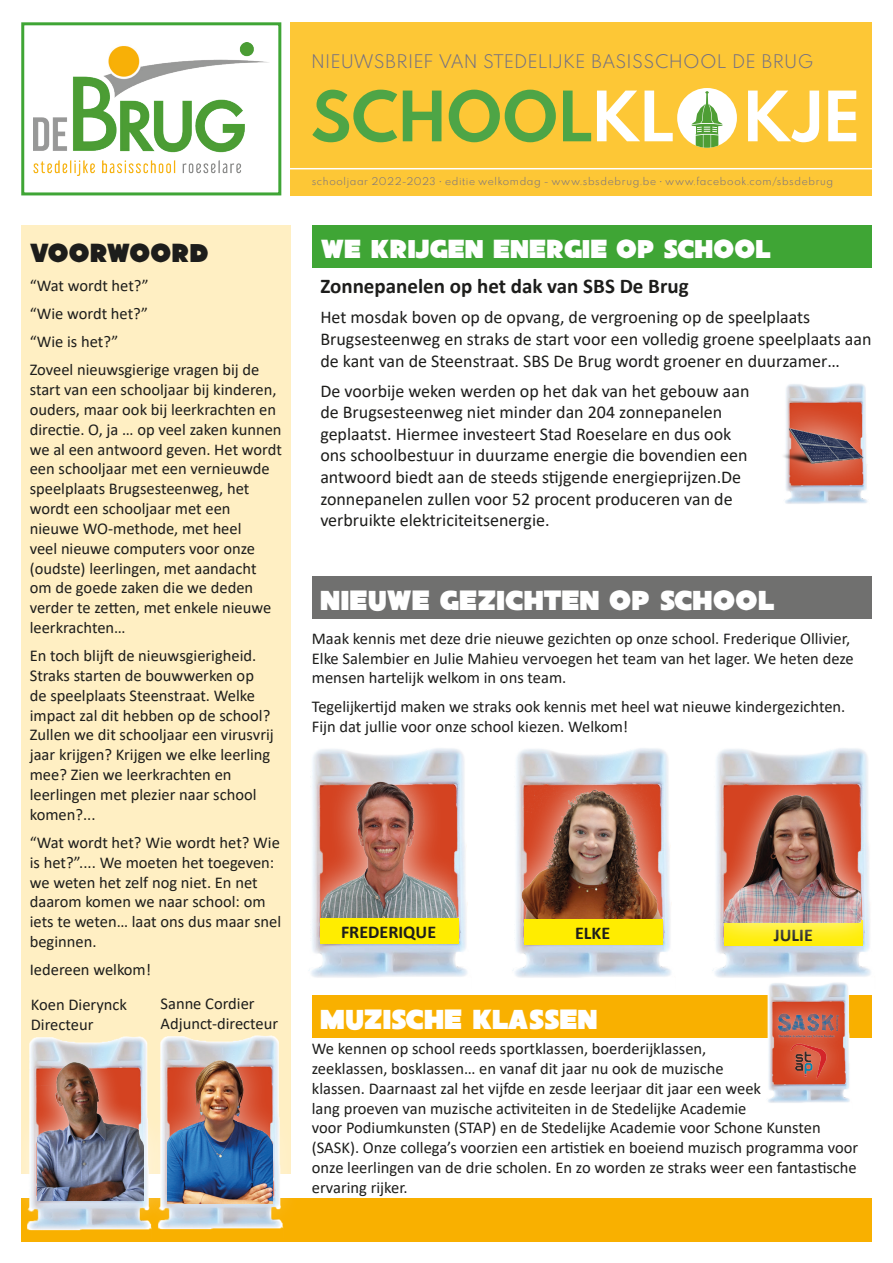
<style>
.page{position:relative;width:893px;height:1263px;background:#fff}
.page>*{position:absolute;margin:0;border:0;box-sizing:border-box;transform-origin:0 0}
.t1{font:700 61.5px "Spartan MB";letter-spacing:.015em;color:#4ea546}
.t2{font:24px "Sans Poster Bold JL";color:#fff}
.t3{font:22.5px "Sans Poster Bold JL";color:#fff}
.t4{font:22.5px "Sans Poster Bold JL";color:#1d1d1b}
.t5{font:700 21px "Calibri";color:#1d1d1b}
.t6{font:18px/21.6px "Calibri";color:#1d1d1b}
.t7{font:700 18px "Calibri";color:#1d1d1b}
.t8{font:300 16.65px "Spartan MB";letter-spacing:.05em;color:#737083}
.t9{font:16.5px/19.8px "Calibri";color:#1d1d1b}
.t10{font:300 9.45px "Spartan MB";letter-spacing:.07em;color:#737083}
.s1{color:#fff}
</style>
<div class="page">
<div style="left:21px;top:1198px;width:851px;height:44px;background:#f9b000"></div>
<div style="left:291px;top:22px;width:581px;height:173px;background:#fdc736"></div>
<hr style="left:284px;top:168px;width:593px;height:1px;background:#fff">
<div style="left:677px;top:88px;width:60px;height:60px;background:#fff;border-radius:50%"></div>
<svg style="left:691px;top:91px;width:32px;height:57px"></svg>
<div style="left:21px;top:22px;width:260px;height:173px;border:3px solid #3fa535"></div>
<img style="left:33px;top:42px;width:236px;height:134px">
<div style="left:21px;top:225px;width:270px;height:949px;background:#ffefc3"></div>
<div style="left:312px;top:225px;width:560px;height:43px;background:#3fa535"></div>
<img style="left:27px;top:1036px;width:97px;height:195px">
<img style="left:124px;top:1036px;width:16px;height:194px">
<div style="left:13px;top:1040px;width:154px;height:184px;background:#fff;opacity:.75"></div>
<img style="left:37px;top:1059px;width:103px;height:141px">
<div style="left:140px;top:1034px;width:160px;height:197px;background:#fff;opacity:.5"></div>
<img style="left:168px;top:1034px;width:104px;height:169px">
<img style="left:785px;top:383px;width:83px;height:121px">
<div style="left:761px;top:399px;width:129px;height:94px;background:#fff;opacity:.75"></div>
<img style="left:779px;top:424px;width:87px;height:41px">
<div style="left:312px;top:576px;width:560px;height:43px;background:#70706f"></div>
<img style="left:308px;top:749px;width:159px;height:229px">
<img style="left:512px;top:951px;width:156px;height:27px">
<img style="left:668px;top:748px;width:203px;height:230px">
<div style="left:493px;top:748px;width:197px;height:203px;background:#fff"></div>
<img style="left:516px;top:753px;width:154px;height:166px">
<div style="left:291px;top:752px;width:195px;height:198px;background:#fff;opacity:.75"></div>
<img style="left:321px;top:748px;width:137px;height:170px">
<div style="left:320px;top:918px;width:138px;height:26px;background:#ffed00"></div>
<div style="left:524px;top:919px;width:138px;height:26px;background:#ffed00"></div>
<div style="left:312px;top:995px;width:560px;height:42px;background:#f9b000"></div>
<img style="left:763px;top:975px;width:109px;height:128px">
<div style="left:775px;top:1025px;width:69px;height:68px;background:#fff;opacity:.75"></div>
<img style="left:791px;top:1052px;width:35px;height:27px">
<svg style="left:763px;top:1000px;width:90px;height:52px"></svg>
<img style="left:777px;top:1013px;width:63px;height:26px">
<div style="left:697px;top:768px;width:191px;height:182px;background:#fff;opacity:.75"></div>
<img style="left:724px;top:789px;width:136px;height:134px">
<p class="t4" style="left:30px;top:239px;width:180px">VOORWOORD</p>
<p class="t9" style="left:30px;top:275px;width:121px">“Wat wordt het?”</p>
<p class="t9" style="left:30px;top:303px;width:120px">“Wie wordt het?”</p>
<p class="t9" style="left:30px;top:331px;width:90px">“Wie is het?”</p>
<p class="t9" style="left:30px;top:360px;width:254px">Zoveel nieuwsgierige vragen bij de start van een schooljaar bij kinderen, ouders, maar ook bij leerkrachten en directie. O, ja … op veel zaken kunnen we al een antwoord geven. Het wordt een schooljaar met een vernieuwde speelplaats Brugsesteenweg, het wordt een schooljaar met een nieuwe WO-methode, met heel<br>veel nieuwe computers voor onze (oudste) leerlingen, met aandacht om de goede zaken die we deden verder te zetten, met enkele nieuwe leerkrachten…</p>
<p class="t9" style="left:30px;top:645px;width:246px">En toch blijft de nieuwsgierigheid.<br>Straks starten de bouwwerken op de speelplaats Steenstraat. Welke impact zal dit hebben op de school?<br>Zullen we dit schooljaar een virusvrij jaar krijgen? Krijgen we elke leerling mee? Zien we leerkrachten en leerlingen met plezier naar school komen?...</p>
<p class="t9" style="left:30px;top:832px;width:253px">“Wat wordt het? Wie wordt het? Wie is het?”.... We moeten het toegeven: we weten het zelf nog niet. En net daarom komen we naar school: om iets te weten… laat ons dus maar snel beginnen.</p>
<p class="t9" style="left:30px;top:959px;width:123px">Iedereen welkom!</p>
<p class="t9" style="left:31px;top:994px;width:98px">Koen Dierynck<br>Directeur</p>
<p class="t9" style="left:161px;top:993px;width:119px">Sanne Cordier<br>Adjunct-directeur</p>
<p class="t8" style="left:312px;top:49px;width:503px">NIEUWSBRIEF VAN STEDELIJKE BASISSCHOOL DE BRUG</p>
<p class="t1" style="left:310px;top:69px;width:551px">SCHOOL<span class="s1">KLO KJE</span></p>
<p class="t10" style="left:312px;top:174px;width:523px">schooljaar 2022-2023 • editie welkomdag - www.sbsdebrug.be • www.facebook.com/sbsdebrug</p>
<p class="t3" style="left:320px;top:235px;width:452px">WE KRIJGEN ENERGIE OP SCHOOL</p>
<p class="t5" style="left:320px;top:271px;width:370px">Zonnepanelen op het dak van SBS De Brug</p>
<p class="t6" style="left:320px;top:306px;width:553px">Het mosdak boven op de opvang, de vergroening op de speelplaats<br>Brugsesteenweg en straks de start voor een volledig groene speelplaats aan de kant van de Steenstraat. SBS De Brug wordt groener en duurzamer…</p>
<p class="t6" style="left:320px;top:379px;width:431px">De voorbije weken werden op het dak van het gebouw aan de Brugsesteenweg niet minder dan 204 zonnepanelen geplaatst. Hiermee investeert Stad Roeselare en dus ook ons schoolbestuur in duurzame energie die bovendien een antwoord biedt aan de steeds stijgende energieprijzen.De zonnepanelen zullen voor 52 procent produceren van de verbruikte elektriciteitsenergie.</p>
<p class="t2" style="left:320px;top:585px;width:455px">NIEUWE GEZICHTEN OP SCHOOL</p>
<p class="t9" style="left:312px;top:628px;width:543px">Maak kennis met deze drie nieuwe gezichten op onze school. Frederique Ollivier,<br>Elke Salembier en Julie Mahieu vervoegen het team van het lager. We heten deze mensen hartelijk welkom in ons team.</p>
<p class="t9" style="left:312px;top:696px;width:535px">Tegelijkertijd maken we straks ook kennis met heel wat nieuwe kindergezichten.<br>Fijn dat jullie voor onze school kiezen. Welkom!</p>
<p class="t7" style="left:341px;top:919px;width:97px">FREDERIQUE</p>
<p class="t7" style="left:575px;top:921px;width:37px">ELKE</p>
<p class="t7" style="left:774px;top:922px;width:40px">JULIE</p>
<p class="t2" style="left:320px;top:1004px;width:279px">MUZISCHE KLASSEN</p>
<p class="t9" style="left:312px;top:1038px;width:548px">We kennen op school reeds sportklassen, boerderijklassen,<br>zeeklassen, bosklassen… en vanaf dit jaar nu ook de muzische<br>klassen. Daarnaast zal het vijfde en zesde leerjaar dit jaar een week<br>lang proeven van muzische activiteiten in de Stedelijke Academie<br>voor Podiumkunsten (STAP) en de Stedelijke Academie voor Schone Kunsten (SASK). Onze collega’s voorzien een artistiek en boeiend muzisch programma voor onze leerlingen van de drie scholen. En zo worden ze straks weer een fantastische ervaring rijker.</p>
</div>
